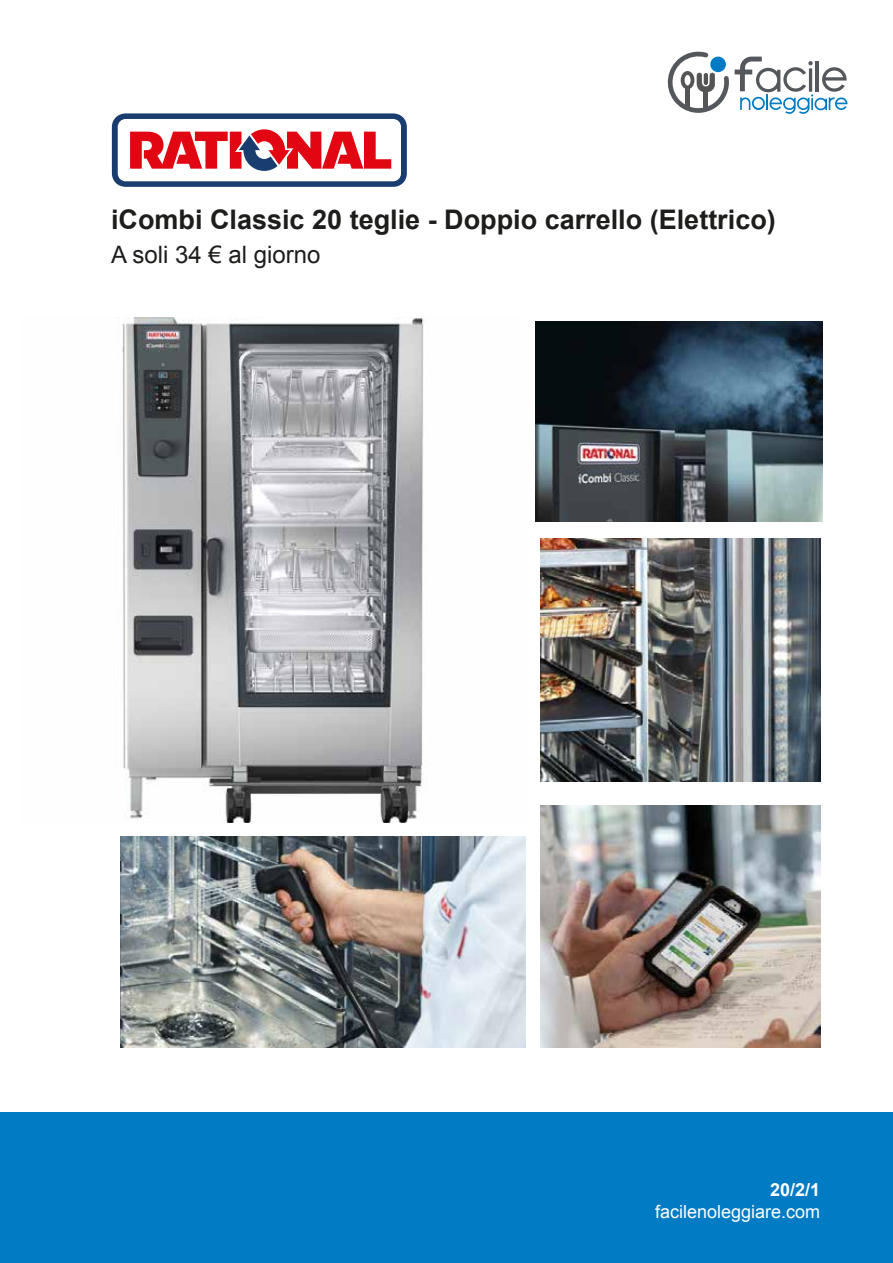
<style>
.page{position:relative;width:893px;height:1263px;background:#fff}
.page>*{position:absolute;margin:0;border:0;box-sizing:border-box;transform-origin:0 0}
.t1{font:700 27px "Arial";color:#1d1d1b}
.t2{font:24px "Arial";color:#1d1d1b}
.t3{font:18px "Arial";color:#fff}
.t4{font:700 18px "Arial";color:#fff}
</style>
<div class="page">
<div style="left:0;top:1113px;width:893px;height:150px;background:#007bc4"></div>
<img style="left:536px;top:322px;width:286px;height:200px">
<img style="left:541px;top:539px;width:279px;height:242px">
<img style="left:121px;top:837px;width:404px;height:211px">
<img style="left:541px;top:805px;width:279px;height:243px">
<img style="left:122px;top:318px;width:302px;height:504px">
<svg style="left:667px;top:51px;width:180px;height:63px"></svg>
<div style="left:710px;top:57px;width:16px;height:15px;background:#007bc4;border-radius:50%"></div>
<svg style="left:112px;top:113px;width:295px;height:74px"></svg>
<p class="t1" style="left:111px;top:202px;width:666px">iCombi Classic 20 teglie - Doppio carrello (Elettrico)</p>
<p class="t2" style="left:111px;top:238px;width:211px">A soli 34 € al giorno</p>
<p class="t4" style="left:770px;top:1178px;width:52px">20/2/1</p>
<p class="t3" style="left:655px;top:1200px;width:167px">facilenoleggiare.com</p>
</div>
